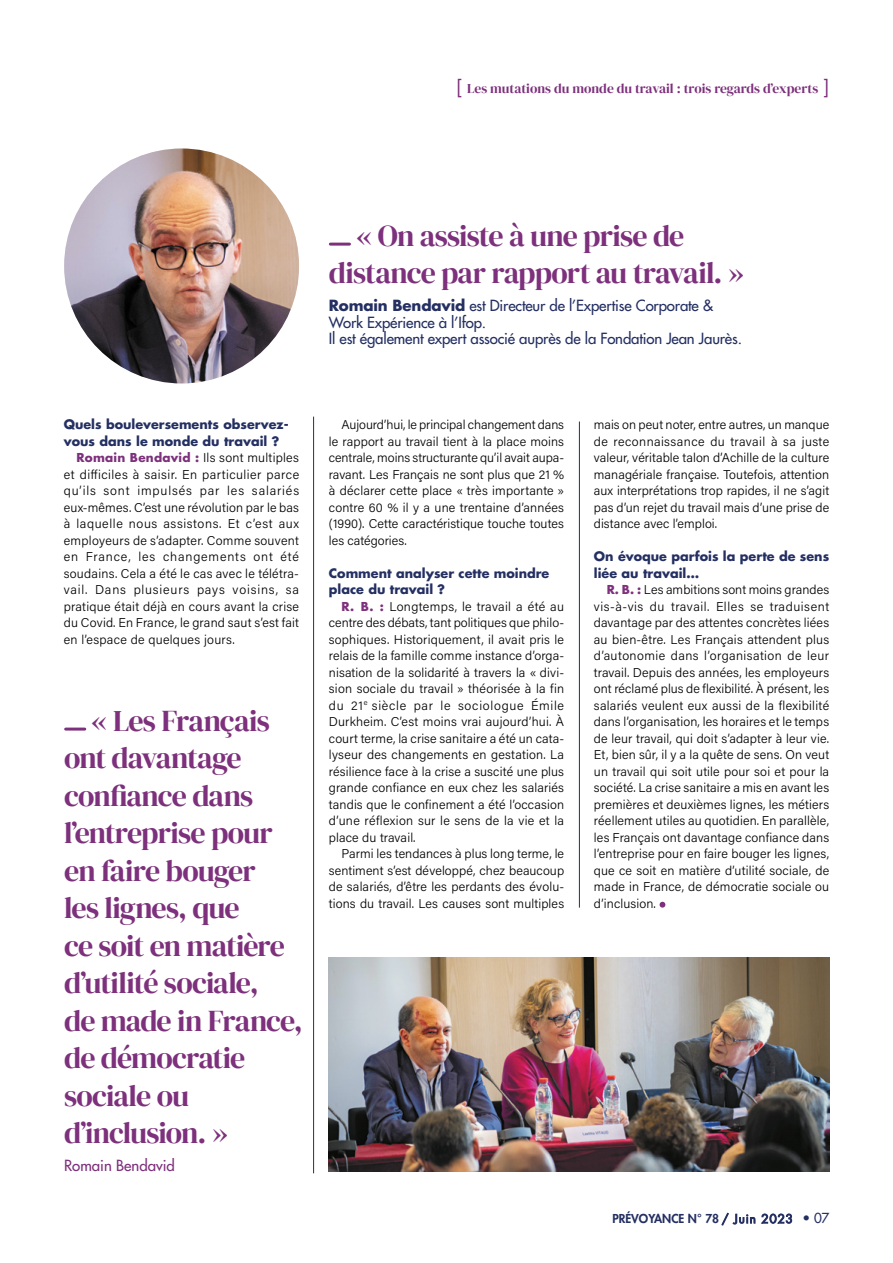
<style>
.page{position:relative;width:893px;height:1263px;background:#fff}
.page>*{position:absolute;margin:0;border:0;box-sizing:border-box;transform-origin:0 0}
.t1{font:30px/37.5px "DM Serif Display";letter-spacing:-.03em;color:#7d307c}
.t2{font:500 15px/16.5px "Futura Std";letter-spacing:-.01em;color:#242f62}
.t3{font:500 15px "Futura Std";color:#7d307c}
.t4{font:13.5px "DM Serif Display";color:#7d307c}
.t5{font:12.75px/16.5px "Acumin Variable Concept";letter-spacing:.01em;color:#000;text-align:justify}
.t6{font:700 12.75px/16.5px "Futura Std";color:#242f62}
.t7{font:800 12px "Futura Std";color:#242f62}
.s1{font-family:"Futura Std";font-size:18px}
.s2{font-weight:700}
.s3{font-family:"Futura Std";font-weight:700;font-size:12px;color:#7d307c}
.s4{font-weight:400}
.s5{font-weight:500;font-size:13.5px}
</style>
<div class="page">
<hr style="left:66px;top:727px;width:19px;height:3px;background:#7d307c">
<hr style="left:313px;top:417px;width:1px;height:756px;background:#242f62">
<hr style="left:579px;top:421px;width:1px;height:487px;background:#242f62">
<hr style="left:330px;top:243px;width:19px;height:3px;background:#7d307c">
<img style="left:64px;top:148px;width:235px;height:235px;border-radius:117px">
<svg style="left:660px;top:902px;width:5px;height:6px"></svg>
<img style="left:329px;top:957px;width:500px;height:214px">
<p class="t4" style="left:456px;top:80px;width:375px"><span class="s1">[</span> Les mutations du monde du travail : trois regards d’experts <span class="s1">]</span></p>
<h1 class="t1" style="left:329px;top:217px;width:416px;text-indent:27px">« On assiste à une prise de distance par rapport au travail. »</h1>
<p class="t2" style="left:329px;top:298px;width:415px"><span class="s2">Romain Bendavid</span> est Directeur de l’Expertise Corporate &amp;<br>Work Expérience à l’Ifop.<br>Il est également expert associé auprès de la Fondation Jean Jaurès.</p>
<p class="t6" style="left:64px;top:416px;width:226px">Quels bouleversements observez&shy;vous dans le monde du travail ?</p>
<p class="t5" style="left:64px;top:449px;width:237px;text-indent:13px"><span class="s3">Romain Bendavid :</span> Ils sont multiples et difficiles à saisir. En particulier parce qu’ils sont impulsés par les salariés eux-mêmes. C’est une révolution par le bas à laquelle nous assistons. Et c’est aux employeurs de s’adapter. Comme souvent en France, les changements ont été soudains. Cela a été le cas avec le télétra&shy;vail. Dans plusieurs pays voisins, sa pratique était déjà en cours avant la crise du Covid. En France, le grand saut s’est fait en l’espace de quelques jours.</p>
<h1 class="t1" style="left:64px;top:702px;width:240px;text-indent:27px">« Les Français ont davantage confiance dans l’entreprise pour en faire bouger<br>les lignes, que<br>ce soit en matière d’utilité sociale,<br>de made in France, de démocratie sociale ou d’inclusion. »</h1>
<p class="t3" style="left:64px;top:1156px;width:112px">Romain Bendavid</p>
<p class="t5" style="left:329px;top:416px;width:237px;text-indent:13px">Aujourd’hui, le principal changement dans le rapport au travail tient à la place moins centrale, moins structurante qu’il avait aupa&shy;ravant. Les Français ne sont plus que 21 % à déclarer cette place « très importante » contre 60 % il y a une trentaine d’années (1990). Cette caractéristique touche toutes les catégories.</p>
<p class="t6" style="left:329px;top:564px;width:222px">Comment analyser cette moindre place du travail ?</p>
<p class="t5" style="left:329px;top:597px;width:237px;text-indent:13px"><span class="s3">R. B. :</span> Longtemps, le travail a été au centre des débats, tant politiques que philo&shy;sophiques. Historiquement, il avait pris le relais de la famille comme instance d’orga&shy;nisation de la solidarité à travers la « divi&shy;sion sociale du travail » théorisée à la fin du 21<sup>e</sup> siècle par le sociologue Émile Durkheim. C’est moins vrai aujourd’hui. À court terme, la crise sanitaire a été un cata&shy;lyseur des changements en gestation. La résilience face à la crise a suscité une plus grande confiance en eux chez les salariés tandis que le confinement a été l’occasion d’une réflexion sur le sens de la vie et la place du travail.</p>
<p class="t5" style="left:329px;top:845px;width:237px;text-indent:13px">Parmi les tendances à plus long terme, le sentiment s’est développé, chez beaucoup de salariés, d’être les perdants des évolu&shy;tions du travail. Les causes sont multiples</p>
<p class="t5" style="left:594px;top:416px;width:237px">mais on peut noter, entre autres, un manque de reconnaissance du travail à sa juste valeur, véritable talon d’Achille de la culture managériale française. Toutefois, attention aux interprétations trop rapides, il ne s’agit pas d’un rejet du travail mais d’une prise de distance avec l’emploi.</p>
<p class="t6" style="left:594px;top:548px;width:237px">On évoque parfois la perte de sens liée au travail…</p>
<p class="t5" style="left:594px;top:581px;width:237px;text-indent:13px"><span class="s3">R. B. :</span> Les ambitions sont moins grandes vis-à-vis du travail. Elles se traduisent davantage par des attentes concrètes liées au bien-être. Les Français attendent plus d’autonomie dans l’organisation de leur travail. Depuis des années, les employeurs ont réclamé plus de flexibilité. À présent, les salariés veulent eux aussi de la flexibilité dans l’organisation, les horaires et le temps de leur travail, qui doit s’adapter à leur vie.<br>Et, bien sûr, il y a la quête de sens. On veut un travail qui soit utile pour soi et pour la société. La crise sanitaire a mis en avant les premières et deuxièmes lignes, les métiers réellement utiles au quotidien. En parallèle, les Français ont davantage confiance dans l’entreprise pour en faire bouger les lignes, que ce soit en matière d’utilité sociale, de made in France, de démocratie sociale ou d’inclusion.</p>
<p class="t7" style="left:612px;top:1211px;width:218px">PRÉVOYANCE N° 78 <span class="s4">/ Juin 2023</span> <span class="s5">• 07</span></p>
</div>
